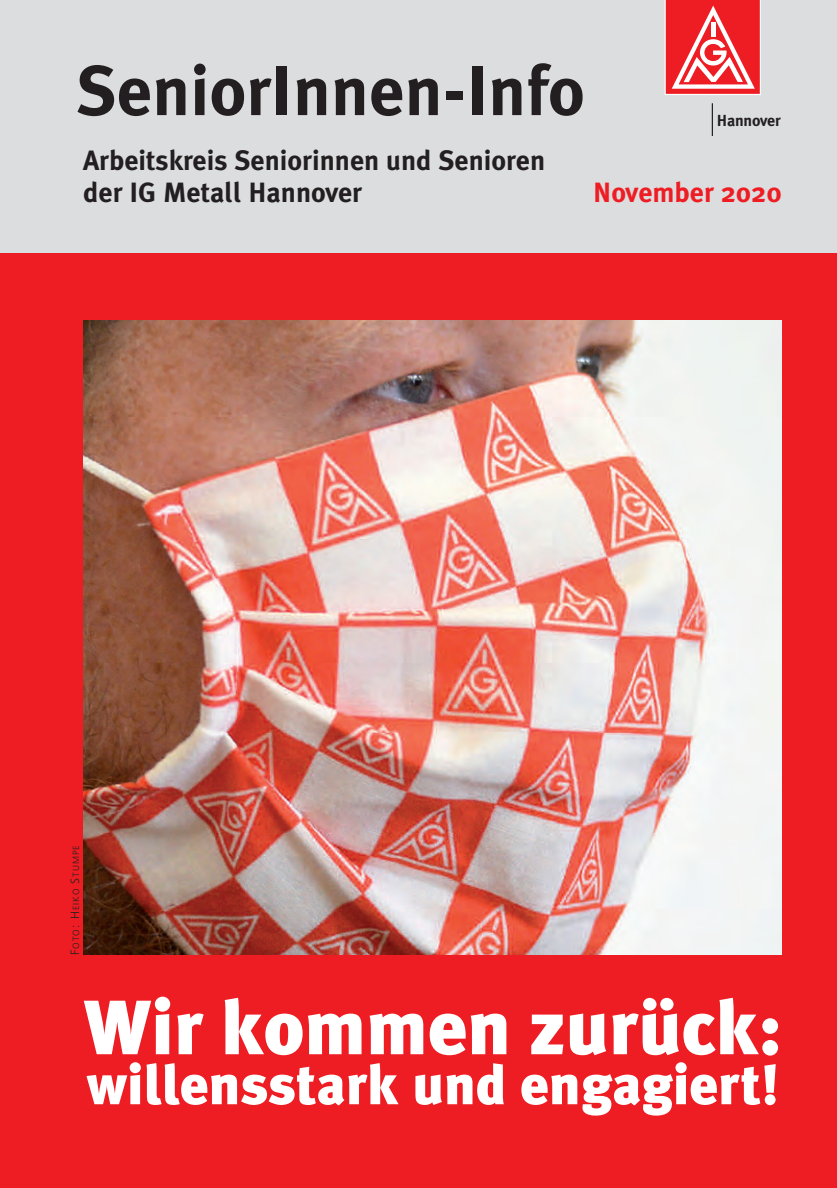
<style>
.page{position:relative;width:837px;height:1188px;background:#fff}
.page>*{position:absolute;margin:0;border:0;box-sizing:border-box;transform-origin:0 0}
.t1{font:900 76.8px "Meta Plus";color:#fff}
.t2{font:700 70px "Meta Plus";color:#231f20}
.t3{font:900 56px "Meta Plus";color:#fff}
.t4{font:700 27.8px/32.6px "Meta Plus";color:#231f20}
.t5{font:700 27.8px "Meta Plus";color:#ee1d23}
.t6{font:700 16px "Meta Plus";letter-spacing:-.01em;color:#231f20}
.t7{font:300 9px "Frutiger";letter-spacing:.11em;color:#231f20}
.s1{font-size:12px}
</style>
<div class="page">
<img style="left:0;top:0;width:836px;height:1188px">
<h2 class="t2" style="left:76px;top:50px;width:510px">SeniorInnen-Info</h2>
<p class="t4" style="left:83px;top:144px;width:463px">Arbeitskreis Seniorinnen und Senioren der IG Metall Hannover</p>
<p class="t6" style="left:716px;top:111px;width:65px">Hannover</p>
<p class="t5" style="left:593px;top:176px;width:190px">November 2020</p>
<p class="t7" style="left:72px;top:955px;width:111px;rotate:-90deg"><span class="s1">F</span>OTO<span class="s1">: H</span>EIKO <span class="s1">S</span>TUMPE</p>
<h1 class="t1" style="left:84px;top:983px;width:699px">Wir kommen zurück:</h1>
<h3 class="t3" style="left:86px;top:1052px;width:693px">willensstark und engagiert!</h3>
</div>
